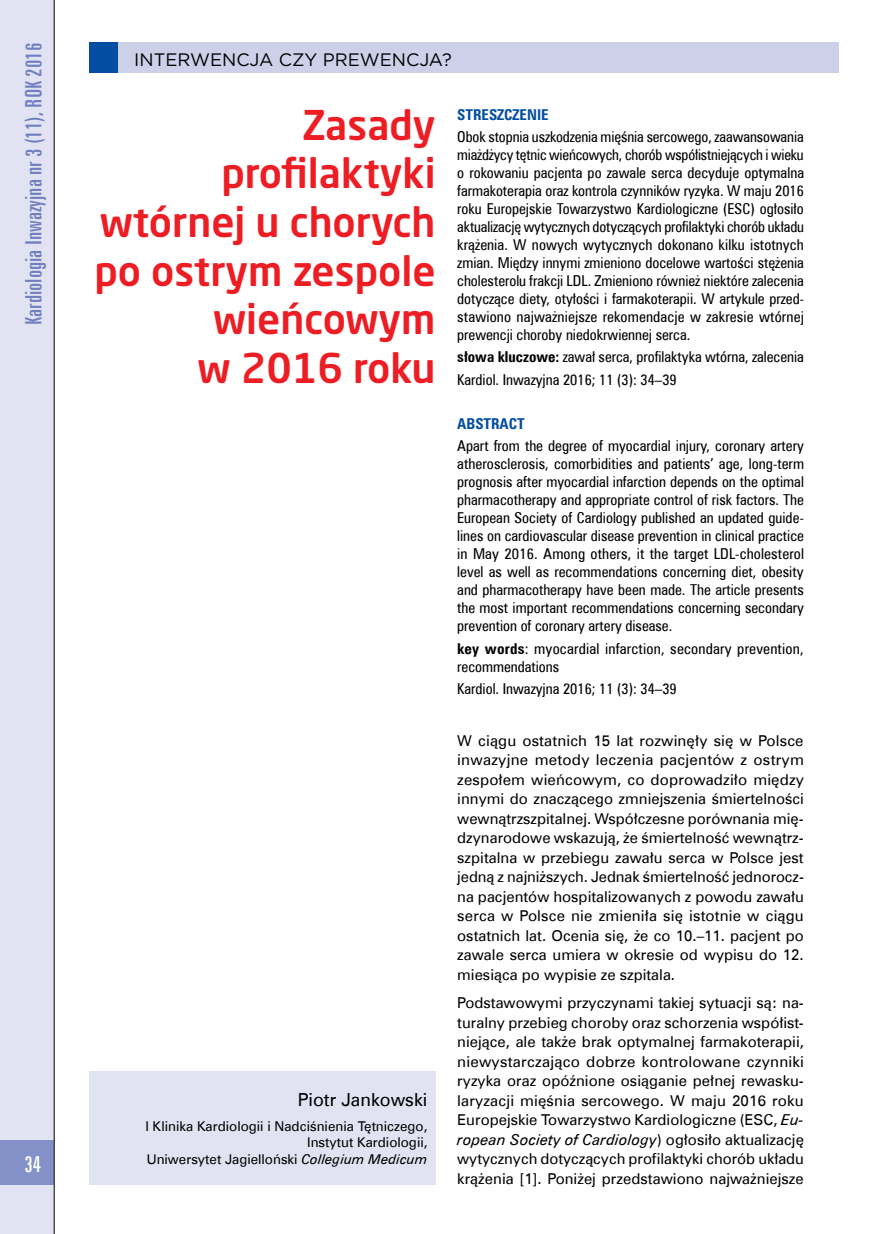
<style>
.page{position:relative;width:872px;height:1234px;background:#fff}
.page>*{position:absolute;margin:0;border:0;box-sizing:border-box;transform-origin:0 0}
.t1{font:500 40.5px/48.6px "Neo Sans Pro";color:#ed1d24;text-align:right}
.t2{font:22.5px "Zurich X Cn EU";color:#7080bf;scale:1.07 1}
.t3{font:22.5px "Zurich X Cn EU";color:#fff;scale:1.07 1}
.t4{font:18px "Gotham";color:#000}
.t5{font:18px "Zurich EU";color:#000}
.t6{font:15px/18px "Zurich Cn EU";color:#000;text-align:justify}
.t7{font:15px/19.5px "Zurich EU";color:#000;text-align:justify}
.t8{font:700 15px "Zurich Cn EU";color:#034ea2}
.t9{font:13.5px/16.5px "Zurich EU";color:#000;text-align:right}
.s1{font-weight:700}
.s2{font-style:italic}
</style>
<div class="page">
<div style="left:0;top:0;width:54px;height:1233px;background:#e1e2f2"></div>
<div style="left:0;top:1140px;width:54px;height:44px;background:#8490c8"></div>
<hr style="left:54px;top:0;width:1px;height:1233px;background:#000">
<div style="left:89px;top:43px;width:749px;height:30px;background:#ccd0e9"></div>
<div style="left:89px;top:1071px;width:347px;height:113px;background:#e1e2f2"></div>
<div style="left:89px;top:43px;width:28px;height:30px;background:#034ea2"></div>
<h2 class="t2" style="left:20px;top:325px;width:265px;rotate:-90deg">Kardiologia Inwazyjna nr 3 (11), ROK 2016</h2>
<p class="t4" style="left:134px;top:48px;width:319px">INTERWENCJA CZY PREWENCJA?</p>
<p class="t8" style="left:457px;top:105px;width:93px">STRESZCZENIE</p>
<p class="t6" style="left:457px;top:127px;width:348px">Obok stopnia uszkodzenia mięśnia sercowego, zaawansowania miażdżycy tętnic wieńcowych, chorób współistniejących i wieku o rokowaniu pacjenta po zawale serca decyduje optymalna farmakoterapia oraz kontrola czynników ryzyka. W maju 2016 roku Europejskie Towarzystwo Kardiologiczne (ESC) ogłosiło aktualizację wytycznych dotyczących profilaktyki chorób układu krążenia. W nowych wytycznych dokonano kilku istotnych zmian. Między innymi zmieniono docelowe wartości stężenia cholesterolu frakcji LDL. Zmieniono również niektóre zalecenia dotyczące diety, otyłości i farmakoterapii. W artykule przed&shy;stawiono najważniejsze rekomendacje w zakresie wtórnej prewencji choroby niedokrwiennej serca.</p>
<p class="t6" style="left:457px;top:345px;width:348px;line-height:22.2px"><span class="s1">słowa kluczowe:</span> zawał serca, profilaktyka wtórna, zalecenia<br>Kardiol. Inwazyjna 2016; 11 (3): 34–39</p>
<p class="t8" style="left:457px;top:414px;width:69px">ABSTRACT</p>
<p class="t6" style="left:457px;top:437px;width:348px">Apart from the degree of myocardial injury, coronary artery atherosclerosis, comorbidities and patients’ age, long-term prognosis after myocardial infarction depends on the optimal pharmacotherapy and appropriate control of risk factors. The European Society of Cardiology published an updated guide&shy;lines on cardiovascular disease prevention in clinical practice in May 2016. Among others, it the target LDL-cholesterol level as well as recommendations concerning diet, obesity and pharmacotherapy have been made. The article presents the most important recommendations concerning secondary prevention of coronary artery disease.</p>
<p class="t6" style="left:457px;top:639px;width:348px"><span class="s1">key words</span>: myocardial infarction, secondary prevention, recommendations</p>
<p class="t6" style="left:457px;top:679px;width:221px">Kardiol. Inwazyjna 2016; 11 (3): 34–39</p>
<p class="t7" style="left:457px;top:730px;width:348px">W ciągu ostatnich 15 lat rozwinęły się w Polsce inwazyjne metody leczenia pacjentów z ostrym zespołem wieńcowym, co doprowadziło między innymi do znaczącego zmniejszenia śmiertelności wewnątrzszpitalnej. Współczesne porównania mię&shy;dzynarodowe wskazują, że śmiertelność wewnątrz&shy;szpitalna w przebiegu zawału serca w Polsce jest jedną z najniższych. Jednak śmiertelność jednorocz&shy;na pacjentów hospitalizowanych z powodu zawału serca w Polsce nie zmieniła się istotnie w ciągu ostatnich lat. Ocenia się, że co 10.–11. pacjent po zawale serca umiera w okresie od wypisu do 12. miesiąca po wypisie ze szpitala.</p>
<p class="t7" style="left:457px;top:992px;width:348px">Podstawowymi przyczynami takiej sytuacji są: na&shy;turalny przebieg choroby oraz schorzenia współist&shy;niejące, ale także brak optymalnej farmakoterapii, niewystarczająco dobrze kontrolowane czynniki ryzyka oraz opóźnione osiąganie pełnej rewasku&shy;laryzacji mięśnia sercowego. W maju 2016 roku Europejskie Towarzystwo Kardiologiczne (ESC, <span class="s2">Eu&shy;ropean Society of Cardiology</span>) ogłosiło aktualizację wytycznych dotyczących profilaktyki chorób układu krążenia [1]. Poniżej przedstawiono najważniejsze</p>
<h1 class="t1" style="left:95px;top:99px;width:342px">Zasady profilaktyki wtórnej u chorych po ostrym zespole wieńcowym<br>w 2016 roku</h1>
<p class="t5" style="left:298px;top:1087px;width:131px">Piotr Jankowski</p>
<p class="t9" style="left:145px;top:1117px;width:284px">I Klinika Kardiologii i Nadciśnienia Tętniczego,<br>Instytut Kardiologii,<br>Uniwersytet Jagielloński <span class="s2">Collegium Medicum</span></p>
<h2 class="t3" style="left:24px;top:1150px;width:17px">34</h2>
</div>
